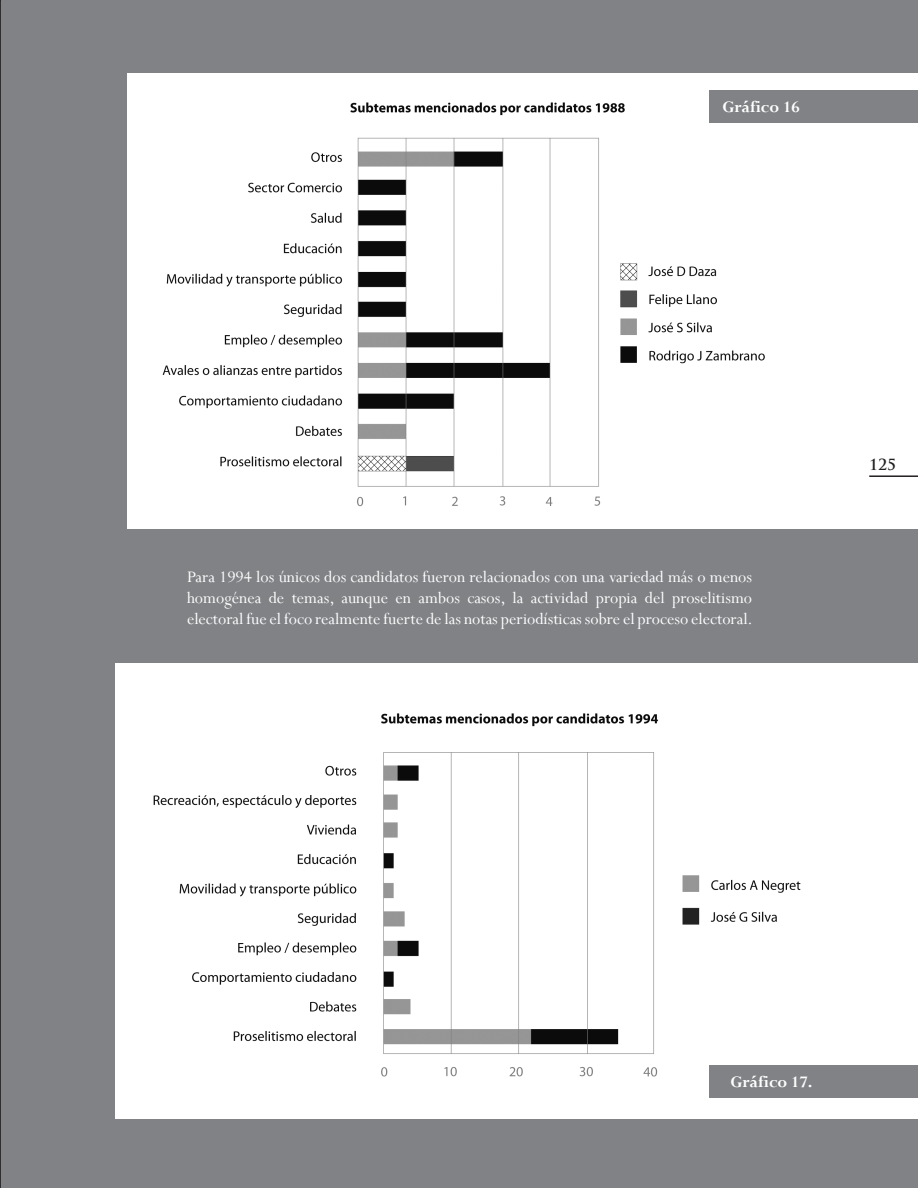
<style>
.page{position:relative;width:918px;height:1188px;background:#fff}
.page>*{position:absolute;margin:0;border:0;box-sizing:border-box;transform-origin:0 0}
.t1{font:18px/21px "Perpetua";color:#fff;text-align:justify}
.t2{font:700 18px "Perpetua";color:#fff}
.t3{font:700 15px "Trajan Pro";color:#231f20}
</style>
<div class="page">
<hr style="left:0;top:0;width:2px;height:1188px;background:#231f20">
<div style="left:2px;top:0;width:916px;height:1188px;background:#808285"></div>
<div style="left:128px;top:73px;width:790px;height:455px;background:#fff"></div>
<div style="left:115px;top:664px;width:803px;height:455px;background:#fff"></div>
<img style="left:162px;top:90px;width:603px;height:417px">
<img style="left:153px;top:713px;width:648px;height:385px">
<hr style="left:869px;top:475px;width:49px;height:2px;background:#231f20">
<div style="left:710px;top:90px;width:208px;height:33px;background:#808285"></div>
<div style="left:710px;top:1065px;width:208px;height:33px;background:#808285"></div>
<p class="t2" style="left:722px;top:95px;width:79px">Gráfico 16</p>
<p class="t1" style="left:187px;top:566px;width:567px">Para 1994 los únicos dos candidatos fueron relacionados con una variedad más o menos homogénea de temas, aunque en ambos casos, la actividad propia del proselitismo electoral fue el foco realmente fuerte de las notas periodísticas sobre el proceso electoral.</p>
<p class="t3" style="left:869px;top:456px;width:28px">125</p>
<p class="t2" style="left:731px;top:1071px;width:83px">Gráfico 17.</p>
</div>
